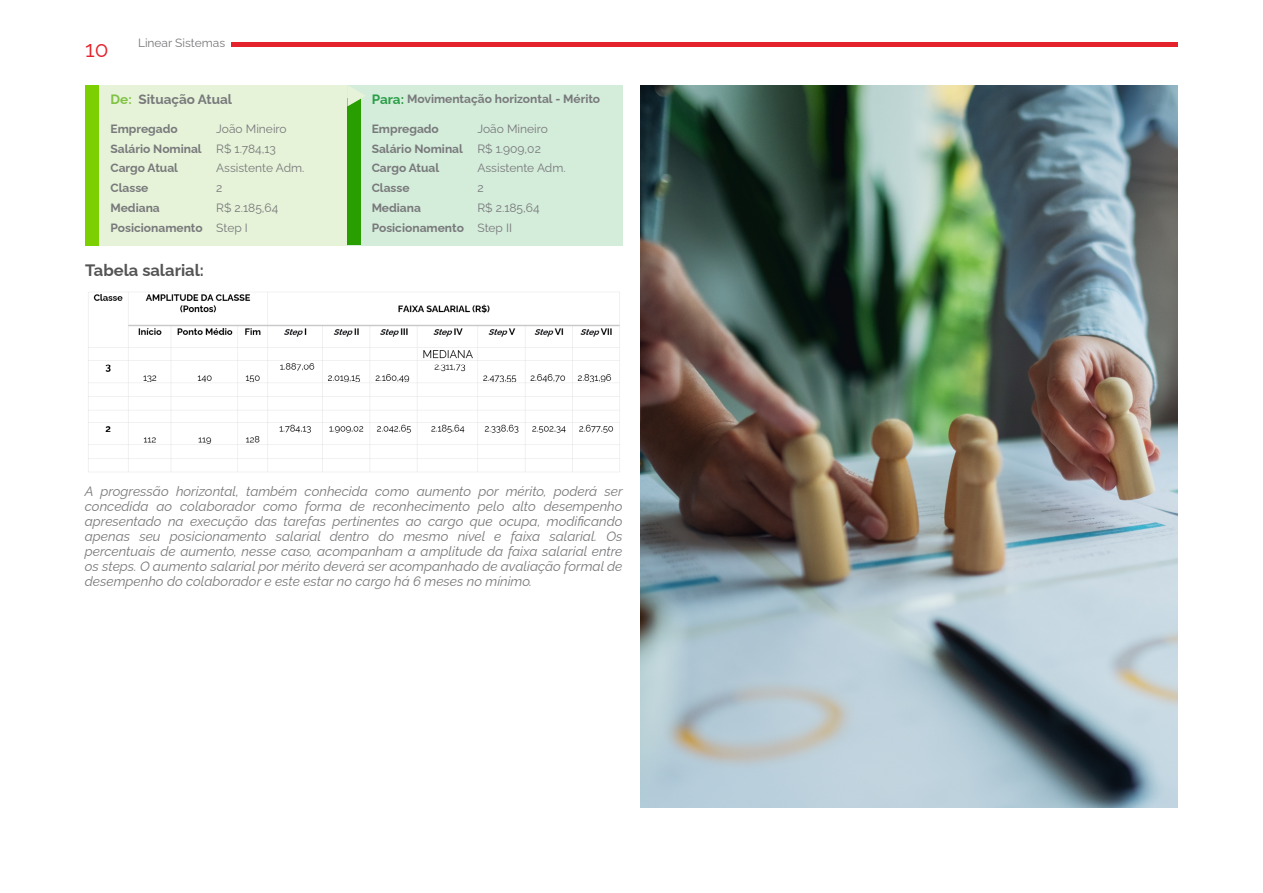
<style>
.page{position:relative;width:1263px;height:893px;background:#fff}
.page>*{position:absolute;margin:0;border:0;box-sizing:border-box;transform-origin:0 0}
.t1{font:22.5px "Raleway";color:#e4232c}
.t2{font:700 16.5px "Raleway";color:#545454}
.t3{font:italic 13.5px/15px "Raleway";color:#78797b;text-align:justify}
.t4{font:700 13.5px "Raleway";color:#78797b}
.t5{font:700 12px "Raleway";color:#78797b}
.t6{font:12px "Raleway";color:#78797b}
.t7{font:12px "Raleway";color:#77787b}
.s1{color:#80c343}
.s2{font-size:13.5px;color:#2b9e48}
</style>
<div class="page">
<div style="left:86px;top:85px;width:261px;height:160px;background:#e6f3d9"></div>
<div style="left:347px;top:85px;width:275px;height:160px;background:#d4ecda"></div>
<div style="left:85px;top:85px;width:14px;height:160px;background:#7ccf00"></div>
<div style="left:347px;top:98px;width:14px;height:147px;background:#299e00"></div>
<svg style="left:347px;top:86px;width:18px;height:20px"></svg>
<img style="left:88px;top:292px;width:532px;height:180px">
<img style="left:640px;top:85px;width:538px;height:723px">
<div style="left:231px;top:42px;width:947px;height:5px;background:#e4232c"></div>
<h1 class="t1" style="left:85px;top:31px;width:25px">10</h1>
<p class="t7" style="left:138px;top:34px;width:89px">Linear Sistemas</p>
<p class="t4" style="left:111px;top:89px;width:123px"><span class="s1">De:</span> Situação Atual</p>
<p class="t5" style="left:372px;top:89px;width:230px"><span class="s2">Para:</span> Movimentação horizontal - Mérito</p>
<p class="t6" style="left:216px;top:119px;width:72px">João Mineiro</p>
<p class="t6" style="left:477px;top:119px;width:72px">João Mineiro</p>
<p class="t5" style="left:110px;top:119px;width:69px">Empregado</p>
<p class="t5" style="left:372px;top:119px;width:69px">Empregado</p>
<p class="t6" style="left:216px;top:139px;width:61px">R$ 1.784,13</p>
<p class="t6" style="left:477px;top:139px;width:65px">R$ 1.909,02</p>
<p class="t5" style="left:111px;top:139px;width:93px">Salário Nominal</p>
<p class="t5" style="left:372px;top:139px;width:93px">Salário Nominal</p>
<p class="t6" style="left:216px;top:159px;width:90px">Assistente Adm.</p>
<p class="t6" style="left:477px;top:159px;width:90px">Assistente Adm.</p>
<p class="t5" style="left:111px;top:159px;width:69px">Cargo Atual</p>
<p class="t5" style="left:372px;top:159px;width:69px">Cargo Atual</p>
<p class="t5" style="left:111px;top:178px;width:39px">Classe</p>
<p class="t5" style="left:372px;top:178px;width:39px">Classe</p>
<p class="t6" style="left:216px;top:178px;width:8px">2</p>
<p class="t6" style="left:477px;top:178px;width:8px">2</p>
<p class="t6" style="left:216px;top:198px;width:64px">R$ 2.185,64</p>
<p class="t6" style="left:477px;top:198px;width:64px">R$ 2.185,64</p>
<p class="t5" style="left:111px;top:198px;width:51px">Mediana</p>
<p class="t5" style="left:372px;top:198px;width:51px">Mediana</p>
<p class="t5" style="left:111px;top:218px;width:94px">Posicionamento</p>
<p class="t5" style="left:372px;top:218px;width:94px">Posicionamento</p>
<p class="t6" style="left:216px;top:218px;width:33px">Step I</p>
<p class="t6" style="left:477px;top:218px;width:36px">Step II</p>
<p class="t2" style="left:85px;top:257px;width:120px">Tabela salarial:</p>
<p class="t3" style="left:85px;top:483px;width:539px">A progressão horizontal, também conhecida como aumento por mérito, poderá ser concedida ao colaborador como forma de reconhecimento pelo alto desempenho apresentado na execução das tarefas pertinentes ao cargo que ocupa, modificando apenas seu posicionamento salarial dentro do mesmo nível e faixa salarial. Os percentuais de aumento, nesse caso, acompanham a amplitude da faixa salarial entre os steps. O aumento salarial por mérito deverá ser acompanhado de avaliação formal de desempenho do colaborador e este estar no cargo há 6 meses no mínimo.</p>
</div>
